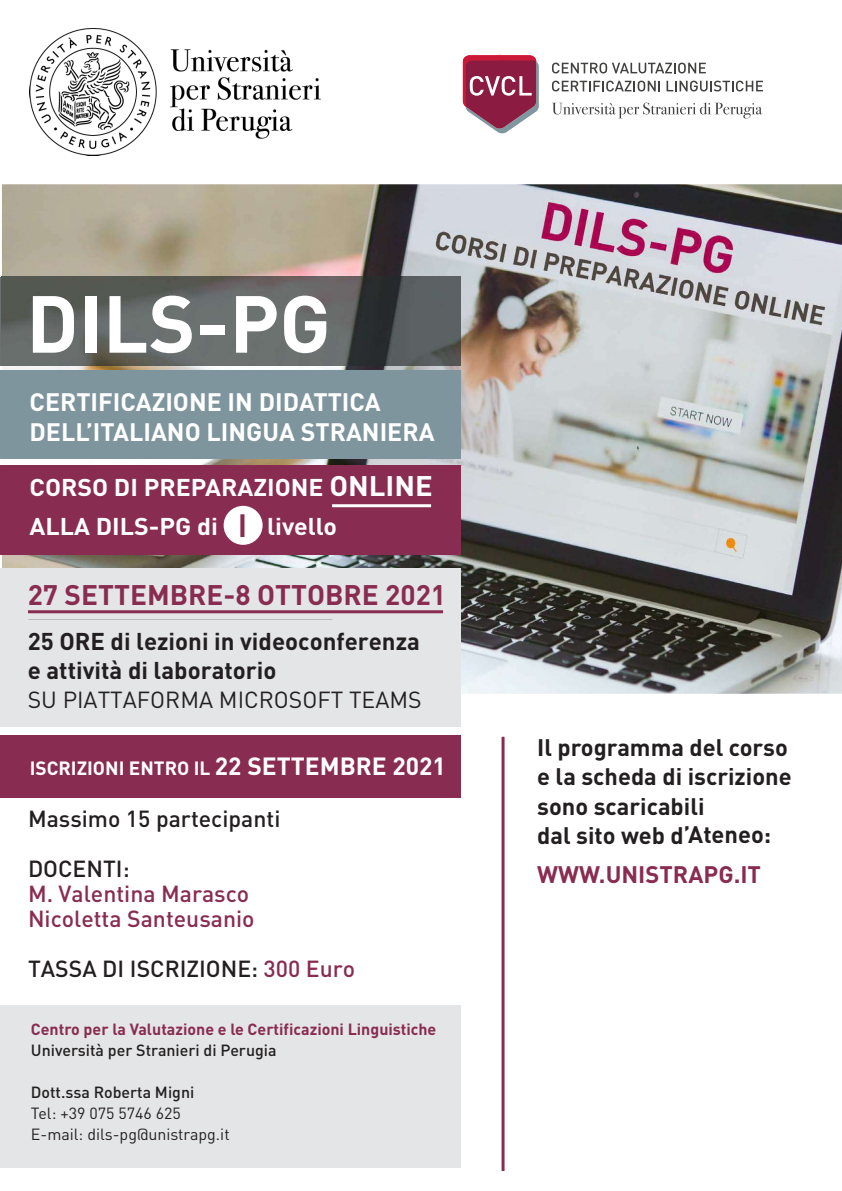
<style>
.page{position:relative;width:842px;height:1191px;background:#fff}
.page>*{position:absolute;margin:0;border:0;box-sizing:border-box;transform-origin:0 0}
.t1{font:700 79.5px "DIN";color:#fff}
.t2{font:700 28px "DIN";color:#892c51}
.t3{font:700 24.9px/29.9px "DIN";color:#fff}
.t4{font:700 24px/28.8px "DIN";color:#231f20}
.t5{font:700 24px/38.2px "DIN";color:#fff;scale:1.04 1}
.t6{font:700 23.6px/28.4px "DIN";color:#231f20}
.t7{font:700 23.6px "DIN";color:#892c51}
.t8{font:500 23px/50px "DIN";color:#231f20}
.t9{font:500 23px/25px "DIN";color:#892c51}
.t10{font:23px "DIN";color:#231f20}
.t11{font:700 19px "DIN";color:#fff}
.t12{font:700 16px "DIN";color:#882c51}
.t13{font:500 16px "DIN";color:#231f20}
.t14{font:16px/21.1px "DIN";color:#231f20}
.s1{font-size:28px}
.s2{font-size:31.9px;color:#882c51}
.s3{font-size:24.6px}
.s4{color:#892c51}
</style>
<div class="page">
<hr style="left:502px;top:737px;width:2px;height:434px;background:#892c51">
<img style="left:2px;top:184px;width:840px;height:510px">
<hr style="left:0;top:277px;width:2px;height:89px;background:#6c7171">
<img style="left:2px;top:277px;width:459px;height:89px">
<div style="left:0;top:568px;width:461px;height:159px;background:#e4e5e6"></div>
<div style="left:0;top:370px;width:461px;height:89px;background:#7e959d"></div>
<img style="left:30px;top:29px;width:290px;height:126px">
<svg style="left:463px;top:55px;width:76px;height:78px"></svg>
<svg style="left:552px;top:63px;width:154px;height:10px"></svg>
<svg style="left:552px;top:81px;width:108px;height:10px"></svg>
<svg style="left:666px;top:81px;width:97px;height:10px"></svg>
<svg style="left:552px;top:103px;width:210px;height:15px"></svg>
<div style="left:0;top:465px;width:461px;height:89px;background:#892c51"></div>
<div style="left:224px;top:506px;width:39px;height:39px;background:#fff;border-radius:50%"></div>
<div style="left:0;top:1005px;width:461px;height:162px;background:#e4e5e6"></div>
<div style="left:0;top:735px;width:461px;height:63px;background:#892c51"></div>
<hr style="left:332px;top:504px;width:99px;height:3px;background:#fff">
<hr style="left:28px;top:610px;width:415px;height:3px;background:#892c51">
<h1 class="t1" style="left:26px;top:272px;width:306px">DILS-PG</h1>
<p class="t3" style="left:30px;top:386px;width:407px">CERTIFICAZIONE IN DIDATTICA<br>DELL’ITALIANO LINGUA STRANIERA</p>
<p class="t5" style="left:30px;top:467px;width:389px">CORSO DI PREPARAZIONE <span class="s1">ONLINE<br></span>ALLA DILS-PG di <span class="s2">I</span> livello</p>
<p class="t2" style="left:28px;top:576px;width:420px">27 SETTEMBRE-8 OTTOBRE 2021</p>
<p class="t4" style="left:28px;top:626px;width:394px">25 ORE di lezioni in videoconferenza e attività di laboratorio</p>
<p class="t10" style="left:28px;top:685px;width:396px">SU PIATTAFORMA MICROSOFT TEAMS</p>
<p class="t11" style="left:30px;top:755px;width:418px">ISCRIZIONI ENTRO IL <span class="s3">22 SETTEMBRE 2021</span></p>
<p class="t8" style="left:28px;top:793px;width:254px">Massimo 15 partecipanti<br>DOCENTI:</p>
<p class="t9" style="left:28px;top:880px;width:228px">M. Valentina Marasco<br>Nicoletta Santeusanio</p>
<p class="t8" style="left:28px;top:943px;width:329px">TASSA DI ISCRIZIONE: <span class="s4">300 Euro</span></p>
<p class="t12" style="left:31px;top:1018px;width:407px">Centro per la Valutazione e le Certificazioni Linguistiche</p>
<p class="t13" style="left:31px;top:1039px;width:247px">Università per Stranieri di Perugia</p>
<p class="t13" style="left:31px;top:1081px;width:165px">Dott.ssa Roberta Migni</p>
<p class="t14" style="left:31px;top:1102px;width:200px">Tel: +39 075 5746 625<br>E-mail: dils-pg@unistrapg.it</p>
<p class="t6" style="left:537px;top:732px;width:256px">Il programma del corso e la scheda di iscrizione</p>
<p class="t6" style="left:537px;top:791px;width:235px">sono scaricabili<br>dal sito web d’Ateneo:</p>
<p class="t7" style="left:537px;top:859px;width:225px">WWW.UNISTRAPG.IT</p>
</div>
